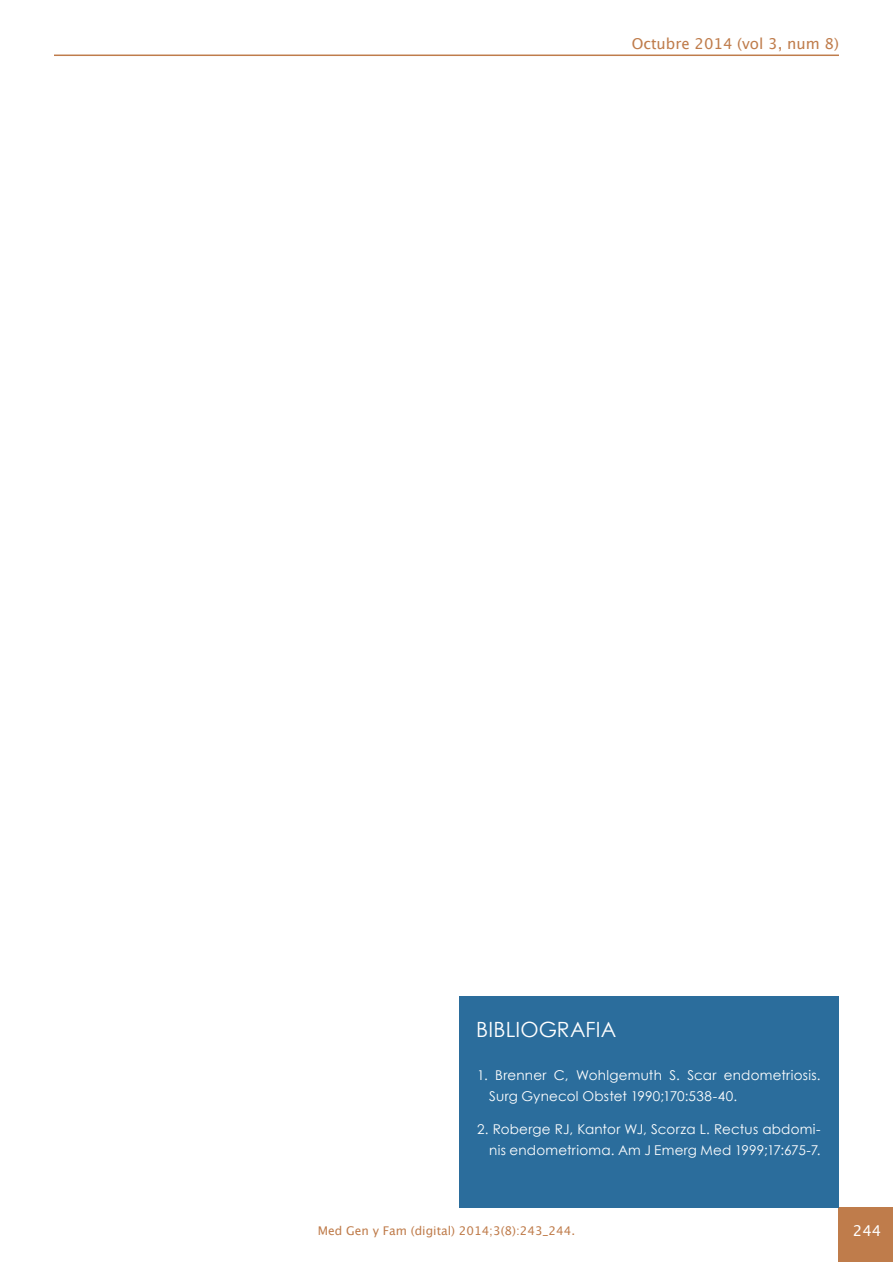
<style>
.page{position:relative;width:893px;height:1263px;background:#fff}
.page>*{position:absolute;margin:0;border:0;box-sizing:border-box;transform-origin:0 0}
.t1{font:21px "Century Gothic";letter-spacing:.005em;color:#fff}
.t2{font:15px "Lucida Grande";color:#bf7c4b}
.t3{font:15px "Lucida Grande";color:#fff}
.t4{font:13.5px/21px "Century Gothic";letter-spacing:.015em;color:#fff}
.t5{font:12px "Lucida Grande";color:#bf7c4b}
</style>
<div class="page">
<hr style="left:54px;top:55px;width:785px;height:1px;background:#bf7c4b">
<div style="left:839px;top:1208px;width:54px;height:54px;background:#bf7c4b"></div>
<div style="left:459px;top:996px;width:380px;height:212px;background:#2b6d9c"></div>
<p class="t2" style="left:632px;top:35px;width:209px">Octubre 2014 (vol 3, num 8)</p>
<h1 class="t1" style="left:476px;top:1015px;width:141px">BIBLIOGRAFIA</h1>
<p class="t4" style="left:489px;top:1064px;width:333px;text-indent:-12px">1. Brenner C, Wohlgemuth S. Scar endometriosis.<br>Surg Gynecol Obstet 1990;170:538-40.</p>
<p class="t4" style="left:477px;top:1118px;width:345px;text-align:right">2. Roberge RJ, Kantor WJ, Scorza L. Rectus abdomi&shy;nis endometrioma. Am J Emerg Med 1999;17:675-7.</p>
<p class="t5" style="left:318px;top:1224px;width:259px">Med Gen y Fam (digital) 2014;3(8):243_244.</p>
<p class="t3" style="left:853px;top:1222px;width:30px">244</p>
</div>
